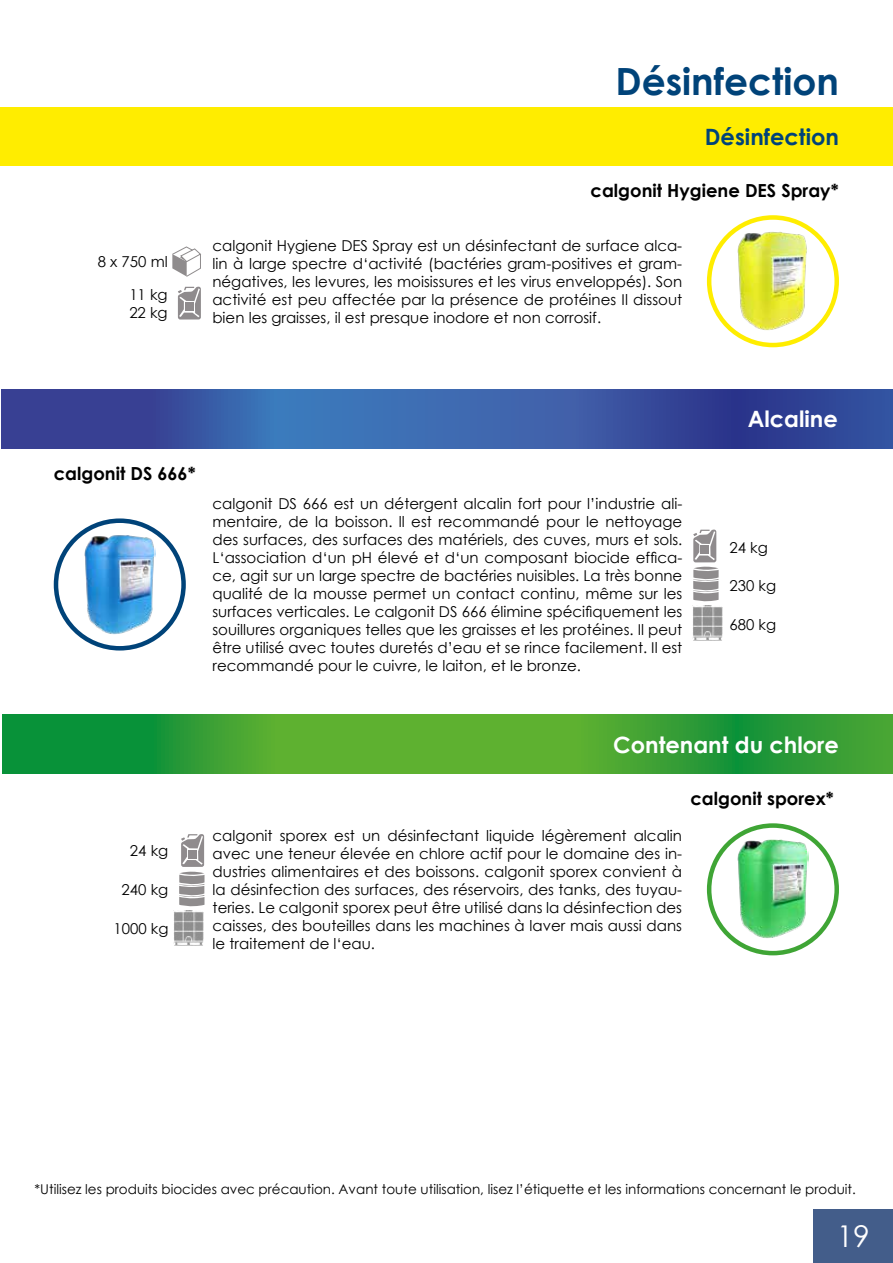
<style>
.page{position:relative;width:893px;height:1263px;background:#fff}
.page>*{position:absolute;margin:0;border:0;box-sizing:border-box;transform-origin:0 0}
.t1{font:700 37.5px "Century Gothic";color:#004379}
.t2{font:30px "Century Gothic";color:#fff}
.t3{font:700 22.5px "Century Gothic";color:#fff}
.t4{font:700 22.5px "Century Gothic";color:#004379}
.t5{font:700 18px "Century Gothic";color:#000}
.t6{font:15px/18px "Century Gothic";color:#000;text-align:justify}
.t7{font:13.5px "Century Gothic";color:#000}
</style>
<div class="page">
<div style="left:814px;top:1209px;width:79px;height:54px;background:#435d8a"></div>
<div style="left:0;top:107px;width:893px;height:59px;background:#ffed00"></div>
<div style="left:54px;top:518px;width:132px;height:132px;border:4px solid #004379;border-radius:50%"></div>
<img style="left:84px;top:535px;width:72px;height:99px">
<div style="left:707px;top:823px;width:132px;height:132px;border:4px solid #3fa535;border-radius:50%"></div>
<img style="left:737px;top:840px;width:72px;height:98px">
<img style="left:174px;top:910px;width:30px;height:36px">
<svg style="left:179px;top:834px;width:25px;height:72px"></svg>
<svg style="left:2px;top:715px;width:891px;height:59px;background:#3ca234"></svg>
<div style="left:707px;top:215px;width:132px;height:132px;border:4px solid #ffed00;border-radius:50%"></div>
<img style="left:737px;top:232px;width:70px;height:99px">
<svg style="left:178px;top:287px;width:23px;height:32px"></svg>
<div style="left:185px;top:303px;width:9px;height:8px;background:#8f8b8d"></div>
<svg style="left:172px;top:247px;width:29px;height:30px"></svg>
<svg style="left:1px;top:389px;width:892px;height:59px;background:#3855a2"></svg>
<img style="left:692px;top:605px;width:31px;height:36px">
<svg style="left:693px;top:529px;width:26px;height:73px"></svg>
<h1 class="t1" style="left:615px;top:53px;width:225px">Désinfection</h1>
<p class="t6" style="left:98px;top:252px;width:71px">8 x 750 ml</p>
<p class="t6" style="left:129px;top:285px;width:40px">11 kg<br>22 kg</p>
<h3 class="t4" style="left:705px;top:120px;width:136px">Désinfection</h3>
<p class="t5" style="left:591px;top:177px;width:250px">calgonit Hygiene DES Spray*</p>
<p class="t6" style="left:212px;top:236px;width:471px">calgonit Hygiene DES Spray est un désinfectant de surface alca&shy;lin à large spectre d‘activité (bactéries gram-positives et gram&shy;négatives, les levures, les moisissures et les virus enveloppés). Son activité est peu affectée par la présence de protéines Il dissout bien les graisses, il est presque inodore et non corrosif.</p>
<p class="t5" style="left:54px;top:460px;width:143px">calgonit DS 666*</p>
<p class="t6" style="left:212px;top:494px;width:471px">calgonit DS 666 est un détergent alcalin fort pour l’industrie ali&shy;mentaire, de la boisson. ll est recommandé pour le nettoyage des surfaces, des surfaces des matériels, des cuves, murs et sols.<br>L‘association d‘un pH élevé et d‘un composant biocide effica&shy;ce, agit sur un large spectre de bactéries nuisibles. La très bonne qualité de la mousse permet un contact continu, même sur les surfaces verticales. Le calgonit DS 666 élimine spécifiquement les souillures organiques telles que les graisses et les protéines. Il peut être utilisé avec toutes duretés d’eau et se rince facilement. Il est recommandé pour le cuivre, le laiton, et le bronze.</p>
<h3 class="t3" style="left:748px;top:402px;width:92px">Alcaline</h3>
<p class="t6" style="left:729px;top:538px;width:40px">24 kg</p>
<p class="t6" style="left:729px;top:576px;width:48px">230 kg</p>
<p class="t6" style="left:729px;top:615px;width:48px">680 kg</p>
<p class="t6" style="left:130px;top:841px;width:40px">24 kg</p>
<p class="t6" style="left:122px;top:880px;width:48px">240 kg</p>
<p class="t6" style="left:113px;top:919px;width:57px">1000 kg</p>
<h3 class="t3" style="left:613px;top:727px;width:227px">Contenant du chlore</h3>
<p class="t6" style="left:213px;top:826px;width:471px">calgonit sporex est un désinfectant liquide légèrement alcalin avec une teneur élevée en chlore actif pour le domaine des in&shy;dustries alimentaires et des boissons. calgonit sporex convient à la désinfection des surfaces, des réservoirs, des tanks, des tuyau&shy;teries. Le calgonit sporex peut être utilisé dans la désinfection des caisses, des bouteilles dans les machines à laver mais aussi dans le traitement de l‘eau.</p>
<p class="t5" style="left:690px;top:785px;width:145px">calgonit sporex*</p>
<p class="t7" style="left:35px;top:1179px;width:823px">*Utilisez les produits biocides avec précaution. Avant toute utilisation, lisez l’étiquette et les informations concernant le produit.</p>
<h2 class="t2" style="left:837px;top:1215px;width:35px">19</h2>
</div>
